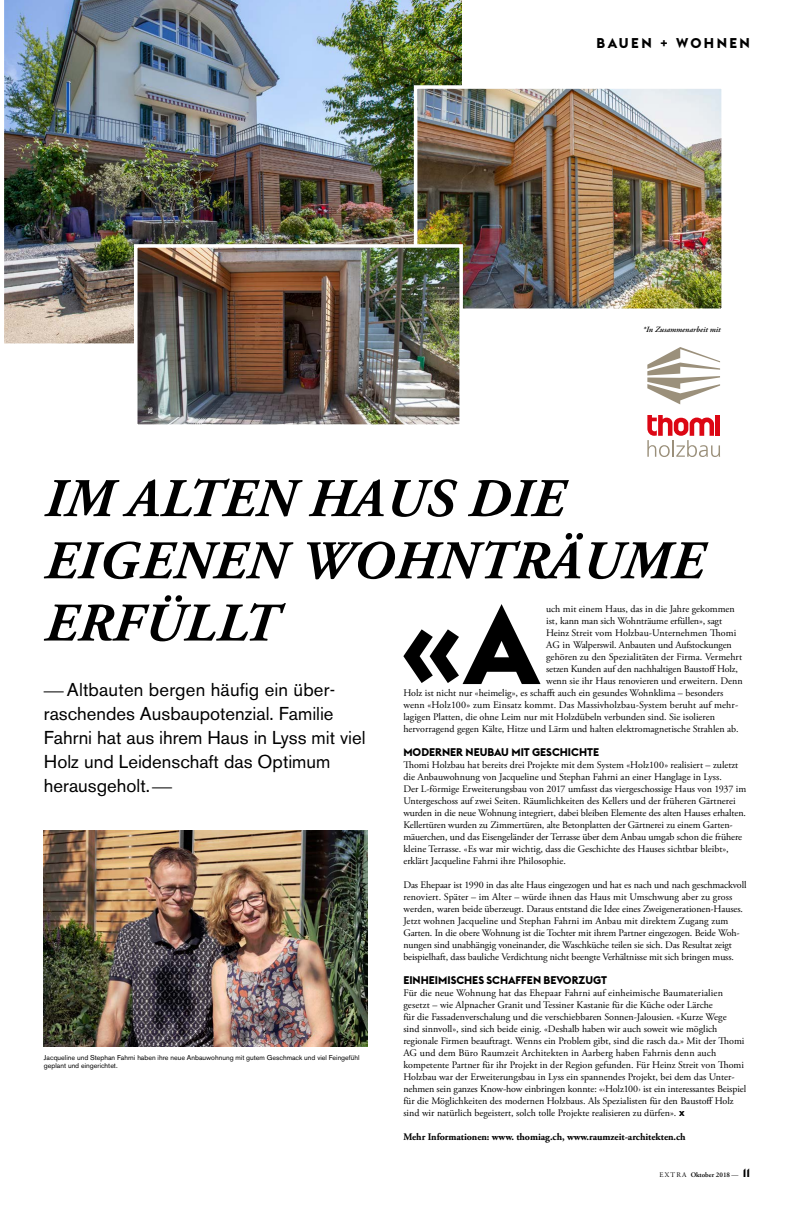
<style>
.page{position:relative;width:794px;height:1219px;background:#fff}
.page>*{position:absolute;margin:0;border:0;box-sizing:border-box;transform-origin:0 0}
.t1{font:700 111.4px "Euclid Flex";color:#000}
.t2{font:italic 700 54.3px/62.2px "Adobe Garamond Pro";letter-spacing:.015em;color:#000}
.t3{font:18.5px/24px "Akzidenz Grotesk BE";color:#000}
.t4{font:700 14px "Euclid Flex";letter-spacing:.175em;color:#000}
.t5{font:700 11px "Euclid Flex";color:#000}
.t6{font:10px/12px "Adobe Garamond Pro";color:#000}
.t7{font:700 10px "Adobe Garamond Pro";letter-spacing:-.005em;color:#000}
.t8{font:italic 600 8px "Adobe Garamond Pro";color:#000}
.t9{font:7px/8.4px "Akzidenz Grotesk BE";color:#000}
.t10{font:600 7px "Adobe Garamond";color:#000}
.t11{font:condensed 5.8px "Akzidenz Grotesk BE";color:#fff}
.s1{font-family:"Euclid Flex";font-weight:700}
.s2{font-family:"Adobe Garamond Pro";font-size:20px}
.s3{font-weight:400}
.s4{font-family:"Euclid Flex";font-weight:700;font-size:12px}
</style>
<div class="page">
<img style="left:44px;top:831px;width:323px;height:216px">
<img style="left:4px;top:0;width:458px;height:344px">
<img style="left:419px;top:90px;width:301px;height:217px">
<div style="left:414px;top:85px;width:311px;height:227px;border:4px solid #fff"></div>
<img style="left:139px;top:249px;width:319px;height:174px">
<div style="left:134px;top:244px;width:329px;height:184px;border:4px solid #fff"></div>
<svg style="left:647px;top:415px;width:73px;height:42px"></svg>
<svg style="left:647px;top:347px;width:73px;height:57px"></svg>
<h3 class="t4" style="left:596px;top:35px;width:155px">BAUEN + WOHNEN</h3>
<p class="t11" style="left:147px;top:414px;width:9px;rotate:-90deg">ZVG</p>
<p class="t8" style="left:643px;top:325px;width:79px">*In Zusammenarbeit mit</p>
<h2 class="t2" style="left:44px;top:469px;width:660px">IM ALTEN HAUS DIE<br>EIGENEN WOHNTRÄUME<br>ERFÜLLT</h2>
<h1 class="t1" style="left:399px;top:580px;width:141px">«A</h1>
<p class="t6" style="left:546px;top:603px;width:190px">uch mit einem Haus, das in die Jahre gekommen</p>
<p class="t6" style="left:546px;top:615px;width:177px">ist, kann man sich Wohnträume erfüllen», sagt</p>
<p class="t6" style="left:546px;top:627px;width:192px">Heinz Streit vom Holzbau-Unternehmen Thomi</p>
<p class="t6" style="left:546px;top:639px;width:187px">AG in Walperswil. Anbauten und Aufstockungen</p>
<p class="t6" style="left:546px;top:651px;width:197px">gehören zu den Spezialitäten der Firma. Vermehrt</p>
<p class="t6" style="left:546px;top:663px;width:193px">setzen Kunden auf den nachhaltigen Baustoff Holz,</p>
<p class="t6" style="left:546px;top:675px;width:198px">wenn sie ihr Haus renovieren und erweitern. Denn</p>
<p class="t6" style="left:403px;top:687px;width:321px">Holz ist nicht nur «heimelig», es schafft auch ein gesundes Wohnklima – besonders</p>
<p class="t6" style="left:403px;top:699px;width:336px">wenn «Holz100» zum Einsatz kommt. Das Massivholzbau-System beruht auf mehr-</p>
<p class="t6" style="left:403px;top:711px;width:313px">lagigen Platten, die ohne Leim nur mit Holzdübeln verbunden sind. Sie isolieren</p>
<p class="t6" style="left:403px;top:723px;width:337px">hervorragend gegen Kälte, Hitze und Lärm und halten elektromagnetische Strahlen ab.</p>
<p class="t5" style="left:403px;top:746px;width:197px">MODERNER NEUBAU MIT GESCHICHTE</p>
<p class="t6" style="left:403px;top:759px;width:344px">Thomi Holzbau hat bereits drei Projekte mit dem System «Holz100» realisiert – zuletzt die Anbauwohnung von Jacqueline und Stephan Fahrni an einer Hanglage in Lyss.<br>Der L-förmige Erweiterungsbau von 2017 umfasst das viergeschossige Haus von 1937 im Untergeschoss auf zwei Seiten. Räumlichkeiten des Kellers und der früheren Gärtnerei wurden in die neue Wohnung integriert, dabei bleiben Elemente des alten Hauses erhalten.<br>Kellertüren wurden zu Zimmertüren, alte Betonplatten der Gärtnerei zu einem Garten&shy;mäuerchen, und das Eisengeländer der Terrasse über dem Anbau umgab schon die frühere kleine Terrasse. «Es war mir wichtig, dass die Geschichte des Hauses sichtbar bleibt», erklärt Jacqueline Fahrni ihre Philosophie.</p>
<p class="t6" style="left:403px;top:879px;width:345px">Das Ehepaar ist 1990 in das alte Haus eingezogen und hat es nach und nach geschmackvoll renoviert. Später – im Alter – würde ihnen das Haus mit Umschwung aber zu gross werden, waren beide überzeugt. Daraus entstand die Idee eines Zweigenerationen-Hauses.<br>Jetzt wohnen Jacqueline und Stephan Fahrni im Anbau mit direktem Zugang zum Garten. In die obere Wohnung ist die Tochter mit ihrem Partner eingezogen. Beide Woh&shy;nungen sind unabhängig voneinander, die Waschküche teilen sie sich. Das Resultat zeigt beispielhaft, dass bauliche Verdichtung nicht beengte Verhältnisse mit sich bringen muss.</p>
<p class="t5" style="left:403px;top:974px;width:205px">EINHEIMISCHES SCHAFFEN BEVORZUGT</p>
<p class="t6" style="left:403px;top:987px;width:344px">Für die neue Wohnung hat das Ehepaar Fahrni auf einheimische Baumaterialien gesetzt – wie Alpnacher Granit und Tessiner Kastanie für die Küche oder Lärche<br>für die Fassadenverschalung und die verschiebbaren Sonnen-Jalousien. «Kurze Wege<br>sind sinnvoll», sind sich beide einig. «Deshalb haben wir auch soweit wie möglich regionale Firmen beauftragt. Wenns ein Problem gibt, sind die rasch da.» Mit der Thomi AG und dem Büro Raumzeit Architekten in Aarberg haben Fahrnis denn auch kompetente Partner für ihr Projekt in der Region gefunden. Für Heinz Streit von Thomi Holzbau war der Erweiterungsbau in Lyss ein spannendes Projekt, bei dem das Unter&shy;nehmen sein ganzes Know-how einbringen konnte: «‹Holz100› ist ein interessantes Beispiel für die Möglichkeiten des modernen Holzbaus. Als Spezialisten für den Baustoff Holz sind wir natürlich begeistert, solch tolle Projekte realisieren zu dürfen». <span class="s1">x</span></p>
<p class="t7" style="left:403px;top:1131px;width:284px">Mehr Informationen: www. thomiag.ch, www.raumzeit-architekten.ch</p>
<h3 class="t3" style="left:44px;top:678px;width:323px"><span class="s2">—</span>Altbauten bergen häufig ein über&shy;raschendes Ausbaupotenzial. Familie Fahrni hat aus ihrem Haus in Lyss mit viel Holz und Leidenschaft das Optimum herausgeholt.<span class="s2">—</span></h3>
<p class="t9" style="left:44px;top:1053px;width:317px">Jacqueline und Stephan Fahrni haben ihre neue Anbauwohnung mit gutem Geschmack und viel Feingefühl geplant und eingerichtet.</p>
<p class="t10" style="left:659px;top:1170px;width:92px"><span class="s3">E X T RA</span> Oktober 2018 <span class="s3">—</span> <span class="s4">11</span></p>
</div>
